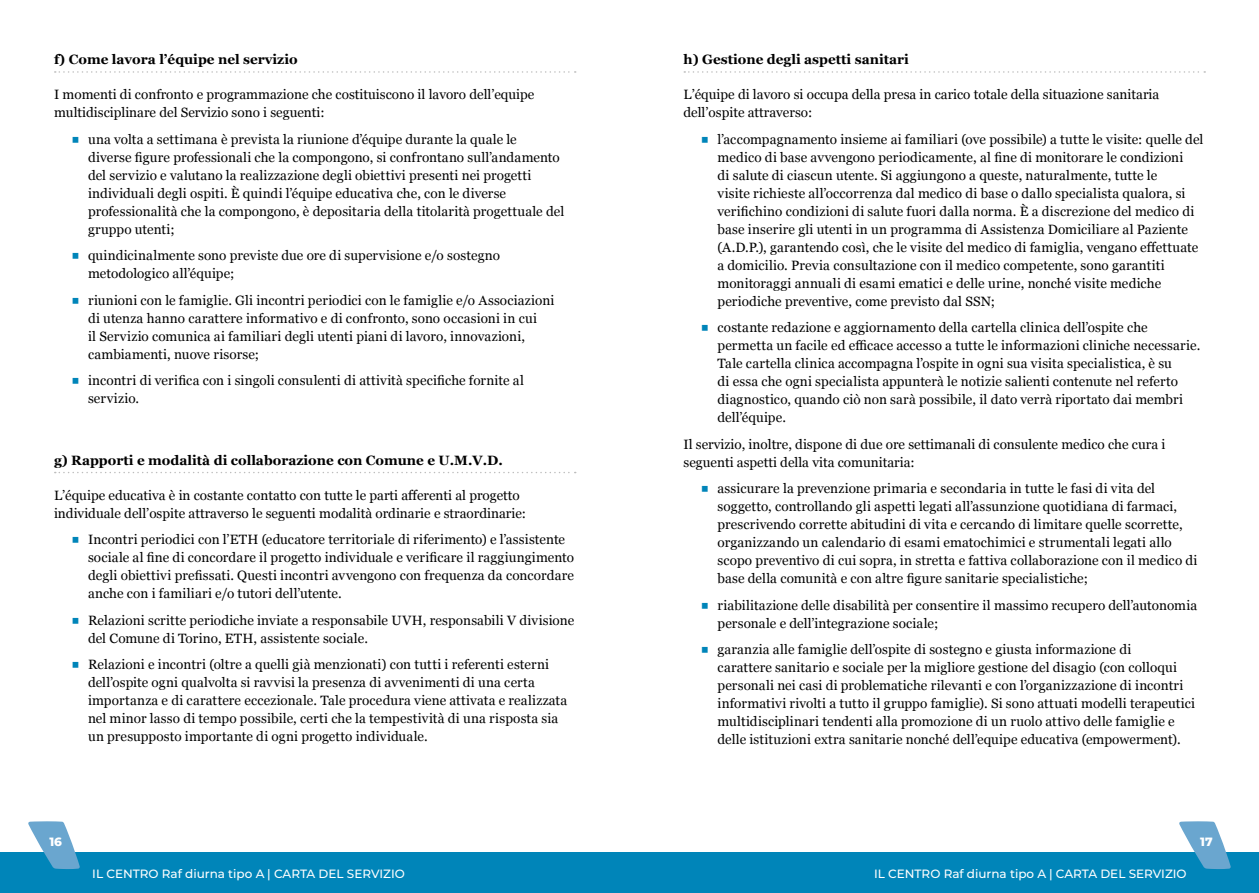
<style>
.page{position:relative;width:1259px;height:893px;background:#fff}
.page>*{position:absolute;margin:0;border:0;box-sizing:border-box;transform-origin:0 0}
.t1{font:13.5px/18px "Georgia";letter-spacing:.01em;color:#000}
.t2{font:700 13.5px "Georgia";color:#000}
.t3{font:500 12px "Montserrat";color:#fff}
.t4{font:800 12px "Montserrat";color:#fff}
.s1{color:#0085b9}
</style>
<div class="page">
<svg style="left:55px;top:71px;width:521px;height:2px"></svg>
<svg style="left:55px;top:472px;width:521px;height:1px"></svg>
<svg style="left:684px;top:71px;width:521px;height:2px"></svg>
<div style="left:0;top:853px;width:629px;height:40px;background:#0085b9"></div>
<div style="left:629px;top:853px;width:630px;height:40px;background:#0085b9"></div>
<svg style="left:1178px;top:821px;width:53px;height:48px"></svg>
<svg style="left:28px;top:821px;width:52px;height:48px"></svg>
<p class="t2" style="left:54px;top:49px;width:245px">f) Come lavora l’équipe nel servizio</p>
<p class="t1" style="left:54px;top:85px;width:482px">I momenti di confronto e programmazione che costituiscono il lavoro dell’equipe multidisciplinare del Servizio sono i seguenti:</p>
<p class="t1" style="left:88px;top:130px;width:478px;text-indent:-17px"><span class="s1">▪</span> una volta a settimana è prevista la riunione d’équipe durante la quale le<br>diverse figure professionali che la compongono, si confrontano sull’andamento del servizio e valutano la realizzazione degli obiettivi presenti nei progetti individuali degli ospiti. È quindi l’équipe educativa che, con le diverse professionalità che la compongono, è depositaria della titolarità progettuale del gruppo utenti;</p>
<p class="t1" style="left:88px;top:246px;width:413px;text-indent:-17px"><span class="s1">▪</span> quindicinalmente sono previste due ore di supervisione e/o sostegno metodologico all’équipe;</p>
<p class="t1" style="left:88px;top:291px;width:468px;text-indent:-17px"><span class="s1">▪</span> riunioni con le famiglie. Gli incontri periodici con le famiglie e/o Associazioni di utenza hanno carattere informativo e di confronto, sono occasioni in cui<br>il Servizio comunica ai familiari degli utenti piani di lavoro, innovazioni, cambiamenti, nuove risorse;</p>
<p class="t1" style="left:88px;top:371px;width:437px;text-indent:-17px"><span class="s1">▪</span> incontri di verifica con i singoli consulenti di attività specifiche fornite al servizio.</p>
<p class="t2" style="left:54px;top:450px;width:450px">g) Rapporti e modalità di collaborazione con Comune e U.M.V.D.</p>
<p class="t1" style="left:54px;top:486px;width:474px">L’équipe educativa è in costante contatto con tutte le parti afferenti al progetto individuale dell’ospite attraverso le seguenti modalità ordinarie e straordinarie:</p>
<p class="t1" style="left:88px;top:530px;width:487px;text-indent:-17px"><span class="s1">▪</span> Incontri periodici con l’ETH (educatore territoriale di riferimento) e l’assistente sociale al fine di concordare il progetto individuale e verificare il raggiungimento degli obiettivi prefissati. Questi incontri avvengono con frequenza da concordare anche con i familiari e/o tutori dell’utente.</p>
<p class="t1" style="left:88px;top:611px;width:488px;text-indent:-17px"><span class="s1">▪</span> Relazioni scritte periodiche inviate a responsabile UVH, responsabili V divisione del Comune di Torino, ETH, assistente sociale.</p>
<p class="t1" style="left:88px;top:655px;width:481px;text-indent:-17px"><span class="s1">▪</span> Relazioni e incontri (oltre a quelli già menzionati) con tutti i referenti esterni dell’ospite ogni qualvolta si ravvisi la presenza di avvenimenti di una certa importanza e di carattere eccezionale. Tale procedura viene attivata e realizzata nel minor lasso di tempo possibile, certi che la tempestività di una risposta sia un presupposto importante di ogni progetto individuale.</p>
<p class="t2" style="left:683px;top:49px;width:227px">h) Gestione degli aspetti sanitari</p>
<p class="t1" style="left:683px;top:85px;width:477px">L’équipe di lavoro si occupa della presa in carico totale della situazione sanitaria dell’ospite attraverso:</p>
<p class="t1" style="left:717px;top:130px;width:487px;text-indent:-17px"><span class="s1">▪</span> l’accompagnamento insieme ai familiari (ove possibile) a tutte le visite: quelle del medico di base avvengono periodicamente, al fine di monitorare le condizioni<br>di salute di ciascun utente. Si aggiungono a queste, naturalmente, tutte le<br>visite richieste all’occorrenza dal medico di base o dallo specialista qualora, si verifichino condizioni di salute fuori dalla norma. È a discrezione del medico di base inserire gli utenti in un programma di Assistenza Domiciliare al Paziente (A.D.P.), garantendo così, che le visite del medico di famiglia, vengano effettuate a domicilio. Previa consultazione con il medico competente, sono garantiti monitoraggi annuali di esami ematici e delle urine, nonché visite mediche periodiche preventive, come previsto dal SSN;</p>
<p class="t1" style="left:717px;top:318px;width:484px;text-indent:-17px"><span class="s1">▪</span> costante redazione e aggiornamento della cartella clinica dell’ospite che permetta un facile ed efficace accesso a tutte le informazioni cliniche necessarie.<br>Tale cartella clinica accompagna l’ospite in ogni sua visita specialistica, è su<br>di essa che ogni specialista appunterà le notizie salienti contenute nel referto diagnostico, quando ciò non sarà possibile, il dato verrà riportato dai membri dell’équipe.</p>
<p class="t1" style="left:683px;top:434px;width:483px">Il servizio, inoltre, dispone di due ore settimanali di consulente medico che cura i seguenti aspetti della vita comunitaria:</p>
<p class="t1" style="left:717px;top:479px;width:481px;text-indent:-17px"><span class="s1">▪</span> assicurare la prevenzione primaria e secondaria in tutte le fasi di vita del soggetto, controllando gli aspetti legati all’assunzione quotidiana di farmaci, prescrivendo corrette abitudini di vita e cercando di limitare quelle scorrette, organizzando un calendario di esami ematochimici e strumentali legati allo scopo preventivo di cui sopra, in stretta e fattiva collaborazione con il medico di base della comunità e con altre figure sanitarie specialistiche;</p>
<p class="t1" style="left:717px;top:596px;width:481px;text-indent:-17px"><span class="s1">▪</span> riabilitazione delle disabilità per consentire il massimo recupero dell’autonomia personale e dell’integrazione sociale;</p>
<p class="t1" style="left:717px;top:640px;width:479px;text-indent:-17px"><span class="s1">▪</span> garanzia alle famiglie dell’ospite di sostegno e giusta informazione di<br>carattere sanitario e sociale per la migliore gestione del disagio (con colloqui personali nei casi di problematiche rilevanti e con l’organizzazione di incontri informativi rivolti a tutto il gruppo famiglie). Si sono attuati modelli terapeutici multidisciplinari tendenti alla promozione di un ruolo attivo delle famiglie e delle istituzioni extra sanitarie nonché dell’equipe educativa (empowerment).</p>
<p class="t4" style="left:49px;top:833px;width:14px">16</p>
<p class="t4" style="left:1200px;top:833px;width:14px">17</p>
<p class="t3" style="left:92px;top:865px;width:314px">IL CENTRO Raf diurna tipo A | CARTA DEL SERVIZIO</p>
<p class="t3" style="left:874px;top:865px;width:314px">IL CENTRO Raf diurna tipo A | CARTA DEL SERVIZIO</p>
</div>
